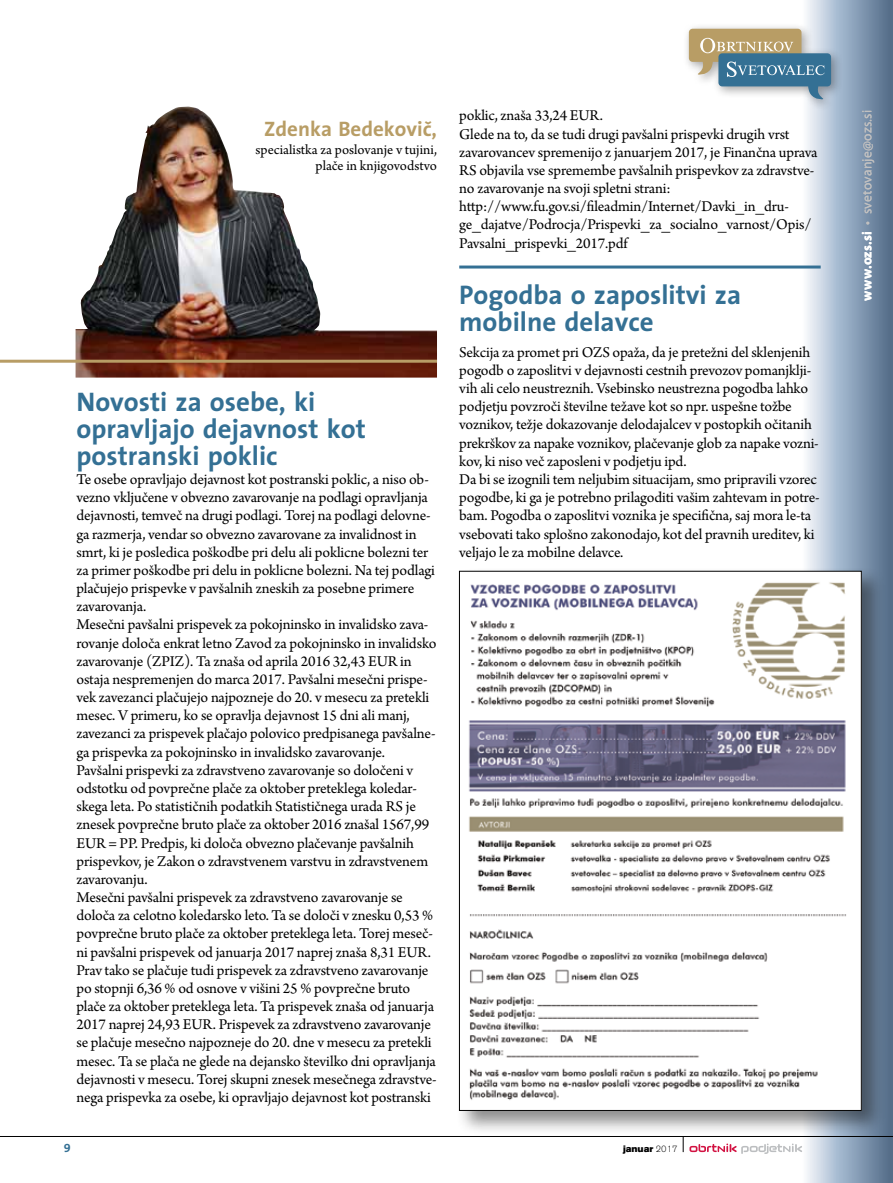
<style>
.page{position:relative;width:893px;height:1183px;background:#fff}
.page>*{position:absolute;margin:0;border:0;box-sizing:border-box;transform-origin:0 0}
.t1{font:700 27px/27px "The Sans X";color:#347094}
.t2{font:700 21px "The Sans X";color:#b89d65}
.t3{font:15.75px/18.1px "Arno Pro";letter-spacing:-.01em;color:#000}
.t4{font:14.55px/16.5px "Arno Pro";color:#000;text-align:right}
.t5{font:13.5px "Myriad Pro";letter-spacing:.02em;color:#c1c0c0}
.t6{font:700 12px "The Sans Caps X";color:#347094}
.t7{font:900 9.75px "Accius X";color:#000}
.s1{font-weight:300}
.s2{font-weight:700;color:#fff}
</style>
<div class="page">
<hr style="left:0;top:1135px;width:893px;height:1px;background:#000">
<svg style="left:683px;top:1136px;width:112px;height:17px"></svg>
<div style="left:795px;top:0;width:98px;height:1182px;background:linear-gradient(to right,#fff,#4a6889)"></div>
<div style="left:683px;top:23px;width:160px;height:88px;background:#000;opacity:.35"></div>
<svg style="left:689px;top:29px;width:142px;height:71px;background:#9ba9a7"></svg>
<div style="left:455px;top:567px;width:431px;height:567px;background:#000;opacity:.45"></div>
<img style="left:461px;top:573px;width:398px;height:535px">
<hr style="left:459px;top:265px;width:362px;height:3px;background:#347094">
<img style="left:76px;top:107px;width:361px;height:270px">
<hr style="left:0;top:359px;width:437px;height:3px;background:#b89d65">
<p class="t2" style="left:264px;top:116px;width:174px">Zdenka Bedekovič,</p>
<p class="t4" style="left:256px;top:142px;width:183px">specialistka za poslovanje v tujini, plače in knjigovodstvo</p>
<p class="t1" style="left:76px;top:389px;width:291px">Novosti za osebe, ki opravljajo dejavnost kot postranski poklic</p>
<p class="t3" style="left:76px;top:471px;width:362px">Te osebe opravljajo dejavnost kot postranski poklic, a niso ob&shy;vezno vključene v obvezno zavarovanje na podlagi opravljanja dejavnosti, temveč na drugi podlagi. Torej na podlagi delovne&shy;ga razmerja, vendar so obvezno zavarovane za invalidnost in smrt, ki je posledica poškodbe pri delu ali poklicne bolezni ter za primer poškodbe pri delu in poklicne bolezni. Na tej podlagi plačujejo prispevke v pavšalnih zneskih za posebne primere zavarovanja.<br>Mesečni pavšalni prispevek za pokojninsko in invalidsko zava&shy;rovanje določa enkrat letno Zavod za pokojninsko in invalidsko zavarovanje (ZPIZ). Ta znaša od aprila 2016 32,43 EUR in ostaja nespremenjen do marca 2017. Pavšalni mesečni prispe&shy;vek zavezanci plačujejo najpozneje do 20. v mesecu za pretekli mesec. V primeru, ko se opravlja dejavnost 15 dni ali manj, zavezanci za prispevek plačajo polovico predpisanega pavšalne&shy;ga prispevka za pokojninsko in invalidsko zavarovanje.<br>Pavšalni prispevki za zdravstveno zavarovanje so določeni v odstotku od povprečne plače za oktober preteklega koledar&shy;skega leta. Po statističnih podatkih Statističnega urada RS je znesek povprečne bruto plače za oktober 2016 znašal 1567,99<br>EUR = PP. Predpis, ki določa obvezno plačevanje pavšalnih prispevkov, je Zakon o zdravstvenem varstvu in zdravstvenem zavarovanju.<br>Mesečni pavšalni prispevek za zdravstveno zavarovanje se določa za celotno koledarsko leto. Ta se določi v znesku 0,53 % povprečne bruto plače za oktober preteklega leta. Torej meseč&shy;ni pavšalni prispevek od januarja 2017 naprej znaša 8,31 EUR.<br>Prav tako se plačuje tudi prispevek za zdravstveno zavarovanje po stopnji 6,36 % od osnove v višini 25 % povprečne bruto plače za oktober preteklega leta. Ta prispevek znaša od januarja 2017 naprej 24,93 EUR. Prispevek za zdravstveno zavarovanje se plačuje mesečno najpozneje do 20. dne v mesecu za pretekli mesec. Ta se plača ne glede na dejansko številko dni opravljanja dejavnosti v mesecu. Torej skupni znesek mesečnega zdravstve&shy;nega prispevka za osebe, ki opravljajo dejavnost kot postranski</p>
<p class="t6" style="left:64px;top:1141px;width:8px">9</p>
<p class="t3" style="left:459px;top:107px;width:360px">poklic, znaša 33,24 EUR.<br>Glede na to, da se tudi drugi pavšalni prispevki drugih vrst zavarovancev spremenijo z januarjem 2017, je Finančna uprava RS objavila vse spremembe pavšalnih prispevkov za zdravstve&shy;no zavarovanje na svoji spletni strani: http://www.fu.gov.si/fileadmin/Internet/Davki_in_dru&shy;ge_dajatve/Podrocja/Prispevki_za_socialno_varnost/Opis/ Pavsalni_prispevki_2017.pdf</p>
<p class="t1" style="left:459px;top:281px;width:283px">Pogodba o zaposlitvi za mobilne delavce</p>
<p class="t3" style="left:459px;top:344px;width:362px">Sekcija za promet pri OZS opaža, da je pretežni del sklenjenih pogodb o zaposlitvi v dejavnosti cestnih prevozov pomanjklji&shy;vih ali celo neustreznih. Vsebinsko neustrezna pogodba lahko podjetju povzroči številne težave kot so npr. uspešne tožbe voznikov, težje dokazovanje delodajalcev v postopkih očitanih prekrškov za napake voznikov, plačevanje glob za napake vozni&shy;kov, ki niso več zaposleni v podjetju ipd.<br>Da bi se izognili tem neljubim situacijam, smo pripravili vzorec pogodbe, ki ga je potrebno prilagoditi vašim zahtevam in potre&shy;bam. Pogodba o zaposlitvi voznika je specifična, saj mora le-ta vsebovati tako splošno zakonodajo, kot del pravnih ureditev, ki veljajo le za mobilne delavce.</p>
<p class="t7" style="left:623px;top:1142px;width:56px">januar <span class="s1">2017</span></p>
<p class="t5" style="left:859px;top:300px;width:192px;rotate:-90deg"><span class="s2">www.ozs.si</span> • svetovanje@ozs.si</p>
</div>
